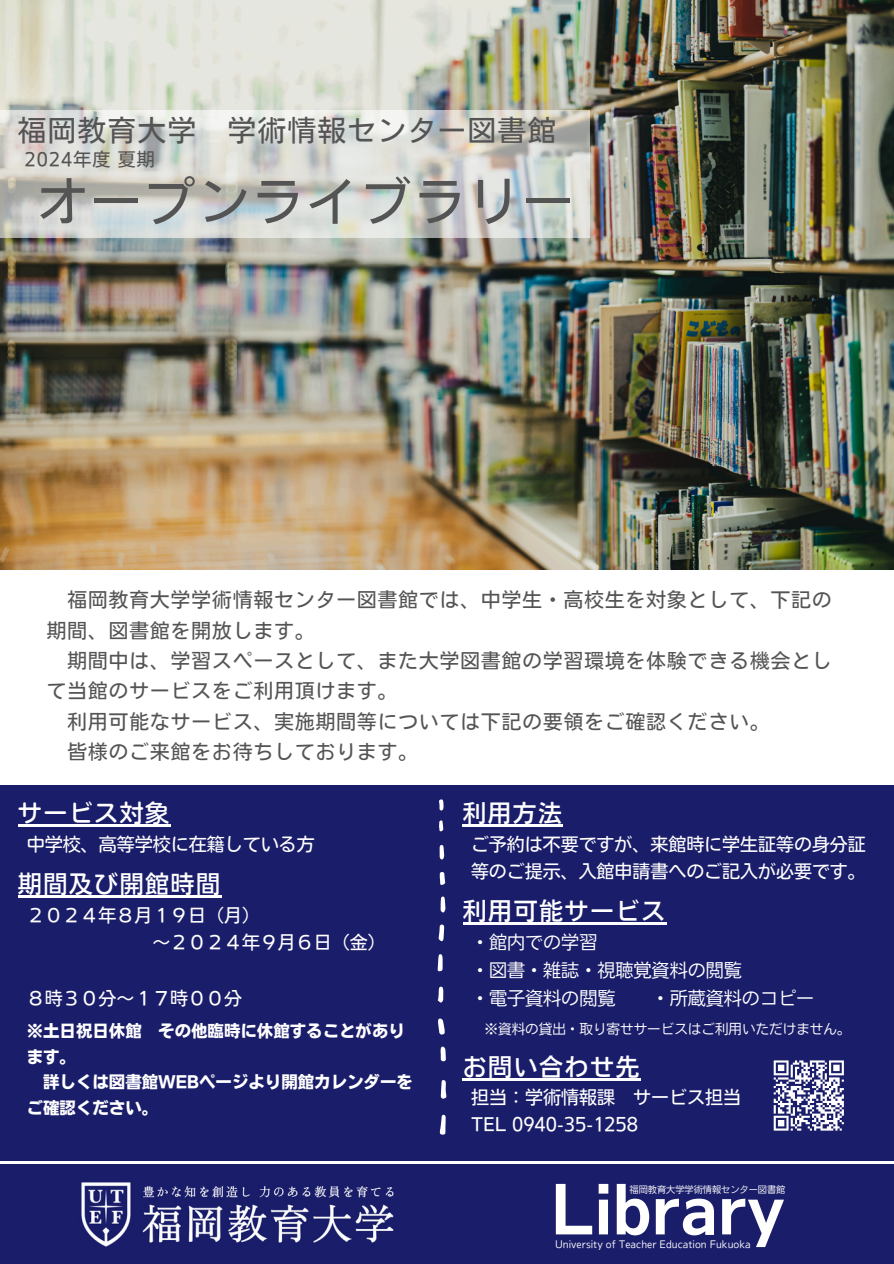
<style>
.page{position:relative;width:894px;height:1264px;background:#fff}
.page>*{position:absolute;margin:0;border:0;box-sizing:border-box;transform-origin:0 0}
.t1{font:65.55px "Nud Motoya Cedar Std W5";color:#fff}
.t2{font:50.85px "Nud Motoya Cedar Std W3";letter-spacing:.06em;color:#545454}
.t3{font:28.2px "Nud Motoya Cedar Std W3";letter-spacing:.06em;color:#545454}
.t4{font:24px "Nud Motoya Cedar Std W4";letter-spacing:.06em;color:#fff}
.t5{font:24px "Nud Motoya Maru Std W4";letter-spacing:.06em;color:#fff}
.t6{font:23.7px "Nud Motoya Cedar Std W4";color:#fff}
.t7{font:19.5px "Nud Motoya Cedar Std W3";letter-spacing:.06em;color:#545454}
.t8{font:18px/27px "Nud Motoya Cedar Std W3";color:#fff}
.t9{font:18px/28px "Nud Motoya Cedar Std W2 b";color:#fff}
.t10{font:18px "Nud Motoya Maru Std W3";color:#fff}
.t11{font:17.85px "Nud Motoya Cedar Std W3";letter-spacing:.06em;color:#545454}
.t12{font:16.5px "Nud Motoya Cedar Std W6";color:#fff}
.t13{font:13.5px "Nud Motoya Cedar Std W2 b";color:#fff}
.t14{font:9.9px "Nud Motoya Cedar Std W2 b";color:#fff}
.t15{font:9.15px "Nud Motoya Cedar Std W2 b";color:#fff}
</style>
<div class="page">
<img style="left:0;top:0;width:893px;height:569px">
<div style="left:0;top:785px;width:893px;height:478px;background:#1a1d6a"></div>
<hr style="left:0;top:1161px;width:893px;height:2px;background:#fff">
<svg style="left:439px;top:1114px;width:6px;height:20px"></svg>
<svg style="left:438px;top:1018px;width:6px;height:16px"></svg>
<svg style="left:440px;top:1080px;width:6px;height:18px"></svg>
<svg style="left:437px;top:954px;width:5px;height:17px"></svg>
<svg style="left:438px;top:924px;width:6px;height:17px"></svg>
<svg style="left:437px;top:986px;width:6px;height:16px"></svg>
<svg style="left:440px;top:1046px;width:6px;height:15px"></svg>
<svg style="left:440px;top:896px;width:5px;height:16px"></svg>
<svg style="left:439px;top:871px;width:6px;height:13px"></svg>
<svg style="left:439px;top:845px;width:5px;height:14px"></svg>
<svg style="left:439px;top:799px;width:4px;height:11px"></svg>
<svg style="left:439px;top:820px;width:4px;height:11px"></svg>
<hr style="left:18px;top:895px;width:203px;height:2px;background:#fff">
<hr style="left:18px;top:824px;width:153px;height:2px;background:#fff">
<hr style="left:462px;top:922px;width:204px;height:2px;background:#fff">
<hr style="left:462px;top:824px;width:101px;height:2px;background:#fff">
<hr style="left:462px;top:1078px;width:178px;height:2px;background:#fff">
<svg style="left:773px;top:1060px;width:71px;height:71px"></svg>
<img style="left:81px;top:1182px;width:313px;height:65px">
<svg style="left:0;top:110px;width:589px;height:128px;background:#d2d3cf"></svg>
<p class="t3" style="left:18px;top:117px;width:539px">福岡教育大学 学術情報センター図書館</p>
<p class="t11" style="left:24px;top:150px;width:132px">2024年度夏期</p>
<p class="t2" style="left:37px;top:175px;width:538px">オープンライブラリー</p>
<h2 class="t7" style="left:67px;top:590px;width:765px">福岡教育大学学術情報センター図書館では、中学生・高校生を対象として、下記の</h2>
<h2 class="t7" style="left:47px;top:620px;width:269px">期間、図書館を開放します。</h2>
<h2 class="t7" style="left:67px;top:651px;width:765px">期間中は、学習スペースとして、また大学図書館の学習環境を体験できる機会とし</h2>
<h2 class="t7" style="left:47px;top:681px;width:352px">て当館のサービスをご利用頂けます。</h2>
<h2 class="t7" style="left:67px;top:711px;width:703px">利用可能なサービス、実施期間等については下記の要領をご確認ください。</h2>
<h2 class="t7" style="left:67px;top:742px;width:352px">皆様のご来館をお待ちしております。</h2>
<h4 class="t5" style="left:18px;top:800px;width:153px">サービス対象</h4>
<h4 class="t10" style="left:27px;top:835px;width:289px">中学校、高等学校に在籍している方</h4>
<h3 class="t4" style="left:18px;top:871px;width:204px">期間及び開館時間</h3>
<h4 class="t8" style="left:152px;top:901px;width:235px;line-height:27.8px;text-indent:-126px">２０２４年８月１９日（月）<br>～２０２４年９月６日（金）</h4>
<h3 class="t8" style="left:27px;top:984px;width:217px">８時３０分～１７時００分</h3>
<p class="t12" style="left:27px;top:1022px;width:379px">※土日祝日休館 その他臨時に休館することがあり</p>
<p class="t12" style="left:27px;top:1048px;width:51px">ます。</p>
<p class="t12" style="left:43px;top:1073px;width:371px">詳しくは図書館WEBページより開館カレンダーを</p>
<p class="t12" style="left:27px;top:1099px;width:133px">ご確認ください。</p>
<h5 class="t6" style="left:462px;top:801px;width:100px">利用方法</h5>
<h4 class="t8" style="left:471px;top:830px;width:396px">ご予約は不要ですが、来館時に学生証等の身分証等のご提示、入館申請書へのご記入が必要です。</h4>
<h4 class="t4" style="left:462px;top:898px;width:204px">利用可能サービス</h4>
<h3 class="t9" style="left:471px;top:928px;width:272px">・館内での学習<br>・図書・雑誌・視聴覚資料の閲覧・電子資料の閲覧</h3>
<h3 class="t9" style="left:651px;top:984px;width:164px">・所蔵資料のコピー</h3>
<h3 class="t13" style="left:484px;top:1022px;width:367px">※資料の貸出・取り寄せサービスはご利用いただけません。</h3>
<h6 class="t4" style="left:462px;top:1054px;width:178px">お問い合わせ先</h6>
<h4 class="t8" style="left:471px;top:1083px;width:271px">担当：学術情報課 サービス担当<br>TEL 0940-35-1258</h4>
<h3 class="t1" style="left:551px;top:1176px;width:235px">Library</h3>
<h4 class="t15" style="left:629px;top:1185px;width:157px">福岡教育大学学術情報センター図書館</h4>
<p class="t14" style="left:555px;top:1239px;width:197px">University of Teacher Education Fukuoka</p>
</div>
